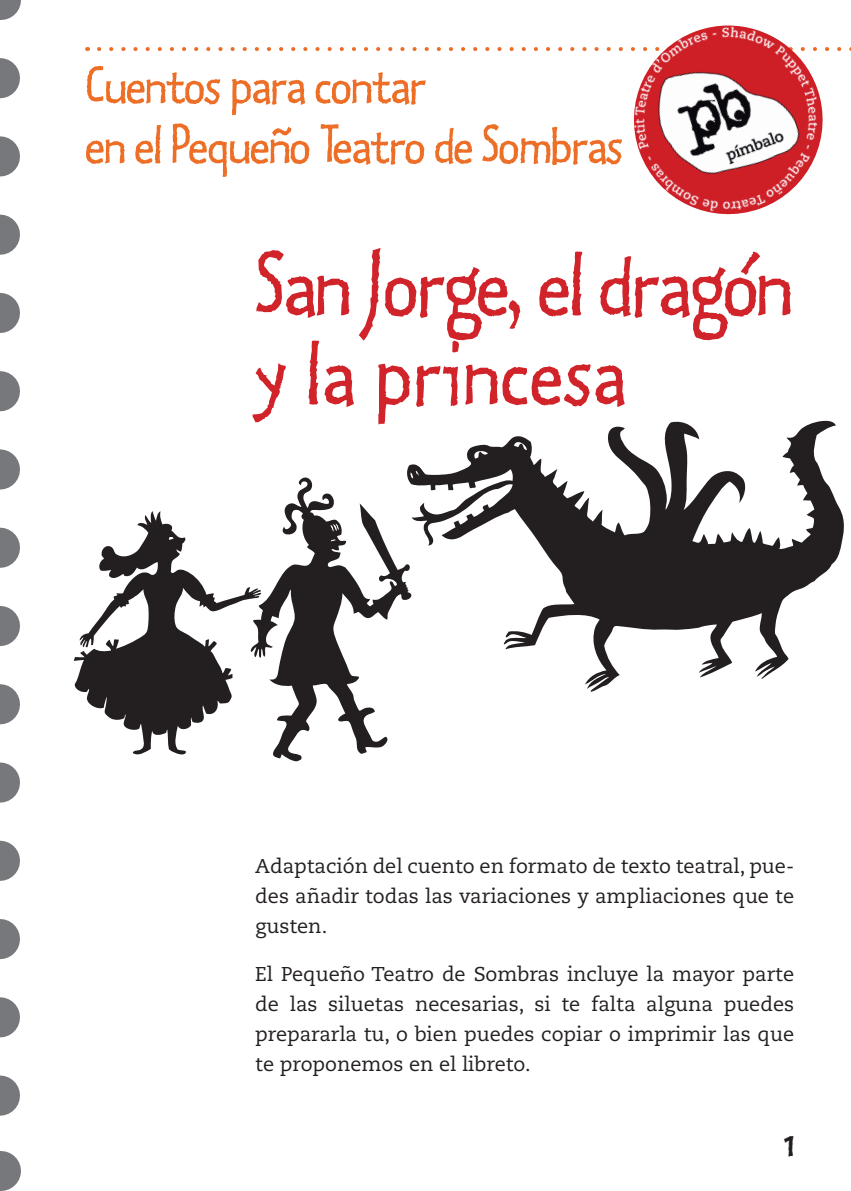
<style>
.page{position:relative;width:851px;height:1191px;background:#fff}
.page>*{position:absolute;margin:0;border:0;box-sizing:border-box;transform-origin:0 0}
.t1{font:100px/89px "Kosmik Plain Two";letter-spacing:-.025em;color:#d1232a}
.t2{font:60px/60px "Kosmik Plain Two";letter-spacing:-.025em;color:#ed6e26}
.t3{font:36px "Kosmik OT Bold";color:#231f20}
.t4{font:20px/30px "Caecilia";color:#231f20;text-align:justify}
</style>
<div class="page">
<svg style="left:74px;top:511px;width:176px;height:244px"></svg>
<svg style="left:169px;top:536px;width:4px;height:3px"></svg>
<svg style="left:407px;top:420px;width:436px;height:272px"></svg>
<svg style="left:250px;top:477px;width:165px;height:284px"></svg>
<svg style="left:330px;top:539px;width:6px;height:2px"></svg>
<svg style="left:330px;top:524px;width:8px;height:7px"></svg>
<svg style="left:99px;top:47px;width:752px;height:4px"></svg>
<img style="left:621px;top:26px;width:213px;height:189px">
<svg style="left:0;top:78px;width:20px;height:1038px"></svg>
<svg style="left:0;top:0;width:1px;height:20px"></svg>
<hr style="left:0;top:1151px;width:1px;height:40px;background:#76787b">
<h2 class="t2" style="left:85px;top:53px;width:539px">Cuentos para contar<br>en el Pequeño Teatro de Sombras</h2>
<h1 class="t1" style="left:255px;top:238px;width:539px">San Jorge, el dragón y la princesa</h1>
<p class="t4" style="left:255px;top:852px;width:540px">Adaptación del cuento en formato de texto teatral, pue&shy;des añadir todas las variaciones y ampliaciones que te gusten.</p>
<p class="t4" style="left:255px;top:959px;width:540px">El Pequeño Teatro de Sombras incluye la mayor parte de las siluetas necesarias, si te falta alguna puedes prepararla tu, o bien puedes copiar o imprimir las que te proponemos en el libreto.</p>
<h3 class="t3" style="left:784px;top:1120px;width:12px">1</h3>
</div>
